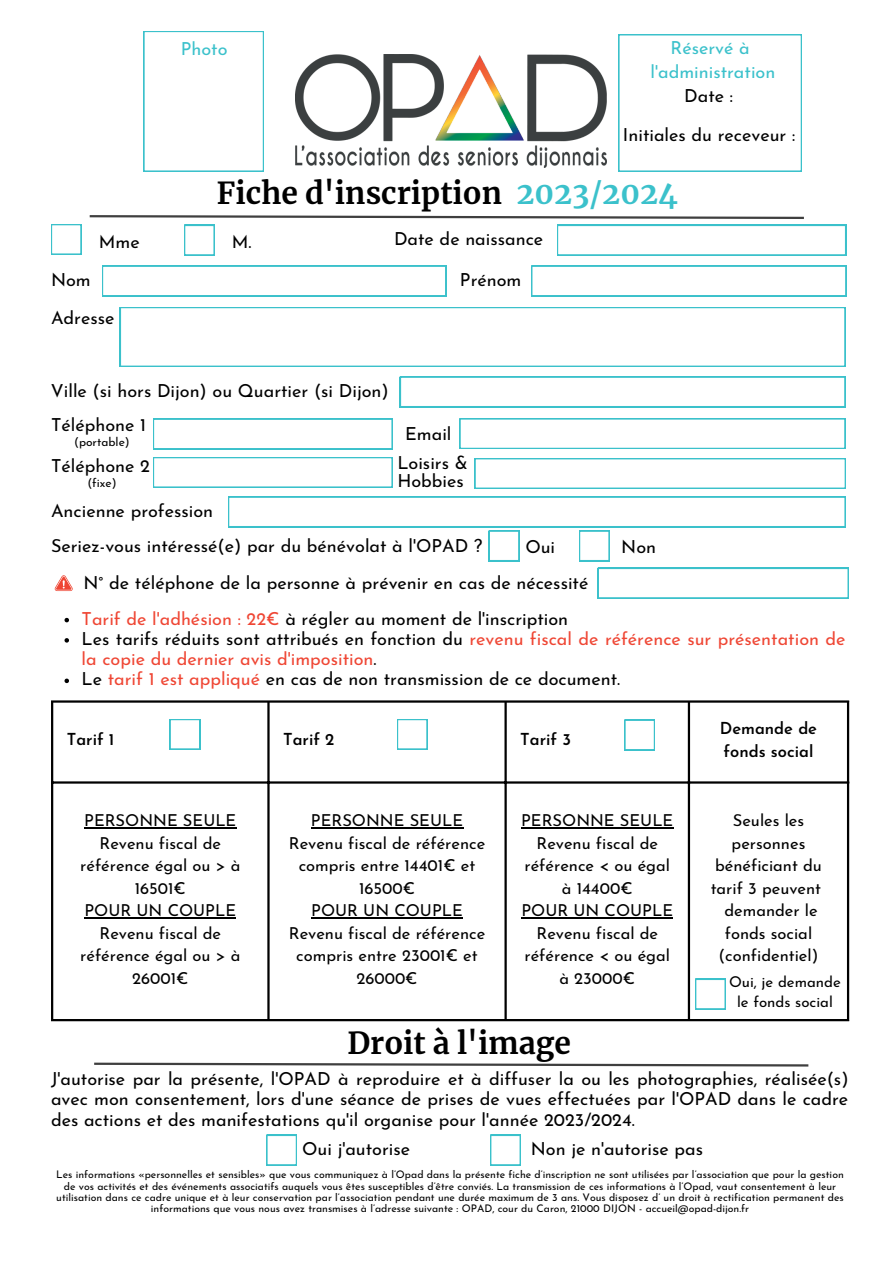
<style>
.page{position:relative;width:893px;height:1264px;background:#fff}
.page>*{position:absolute;margin:0;border:0;box-sizing:border-box;transform-origin:0 0}
.t1{font:700 30px "Merriweather";color:#000}
.t2{font:18px/20.2px "Josefin Sans";color:#000;text-align:justify}
.t3{font:18px/20.2px "Josefin Sans";color:#ef4634}
.t4{font:18px "Josefin Sans";color:#3bc1cb}
.t5{font:16.5px/22.5px "Josefin Sans";color:#000;text-align:center}
.t6{font:600 16.5px/22.5px "Josefin Sans";color:#000}
.t7{font:15px/20.2px "Josefin Sans";color:#000;text-align:center}
.t8{font:12px "Josefin Sans";color:#000}
.t9{font:10.5px/11.4px "Josefin Sans";color:#000;text-align:center}
.s1{color:#3bc1cb}
.s2{color:#ef4634}
.s3{color:#000}
</style>
<div class="page">
<svg style="left:400px;top:377px;width:445px;height:30px"></svg>
<svg style="left:102px;top:266px;width:344px;height:30px"></svg>
<svg style="left:153px;top:419px;width:239px;height:30px"></svg>
<svg style="left:459px;top:418px;width:386px;height:31px"></svg>
<svg style="left:120px;top:307px;width:725px;height:60px"></svg>
<svg style="left:531px;top:266px;width:315px;height:30px"></svg>
<div style="left:51px;top:224px;width:31px;height:31px;background:#3bc1cb"></div>
<svg style="left:52px;top:225px;width:29px;height:29px"></svg>
<img style="left:296px;top:55px;width:310px;height:112px">
<svg style="left:89px;top:215px;width:757px;height:40px"></svg>
<svg style="left:153px;top:457px;width:239px;height:30px"></svg>
<div style="left:474px;top:458px;width:371px;height:31px;background:#3bc1cb"></div>
<svg style="left:475px;top:459px;width:370px;height:29px;background:#f8fcfd"></svg>
<svg style="left:597px;top:568px;width:251px;height:30px"></svg>
<svg style="left:55px;top:575px;width:18px;height:16px"></svg>
<hr style="left:84px;top:827px;width:152px;height:1px;background:#000">
<hr style="left:84px;top:917px;width:152px;height:1px;background:#000">
<hr style="left:311px;top:827px;width:152px;height:1px;background:#000">
<hr style="left:311px;top:917px;width:152px;height:1px;background:#000">
<hr style="left:521px;top:827px;width:152px;height:1px;background:#000">
<hr style="left:521px;top:917px;width:152px;height:1px;background:#000">
<hr style="left:51px;top:702px;width:2px;height:317px;background:#000">
<hr style="left:267px;top:702px;width:2px;height:317px;background:#000">
<hr style="left:504px;top:702px;width:2px;height:317px;background:#000">
<hr style="left:687px;top:702px;width:3px;height:317px;background:#000">
<hr style="left:846px;top:702px;width:3px;height:317px;background:#000">
<hr style="left:51px;top:700px;width:798px;height:2px;background:#000">
<hr style="left:51px;top:781px;width:798px;height:2px;background:#000">
<hr style="left:51px;top:1019px;width:798px;height:2px;background:#000">
<svg style="left:143px;top:31px;width:121px;height:140px"></svg>
<svg style="left:618px;top:34px;width:183px;height:137px"></svg>
<svg style="left:64px;top:618px;width:5px;height:4px"></svg>
<svg style="left:64px;top:638px;width:5px;height:4px"></svg>
<svg style="left:64px;top:678px;width:5px;height:5px"></svg>
<svg style="left:695px;top:978px;width:30px;height:31px"></svg>
<svg style="left:170px;top:719px;width:30px;height:30px"></svg>
<svg style="left:397px;top:719px;width:30px;height:30px"></svg>
<div style="left:624px;top:719px;width:31px;height:31px;background:#3bc1cb"></div>
<svg style="left:624px;top:719px;width:30px;height:30px"></svg>
<svg style="left:94px;top:1062px;width:715px;height:5px"></svg>
<svg style="left:266px;top:1134px;width:31px;height:31px"></svg>
<div style="left:490px;top:1134px;width:31px;height:31px;background:#3bc1cb"></div>
<svg style="left:490px;top:1134px;width:30px;height:31px"></svg>
<svg style="left:228px;top:496px;width:617px;height:65px"></svg>
<p class="t4" style="left:181px;top:41px;width:48px">Photo</p>
<p class="t4" style="left:670px;top:40px;width:81px">Réservé à</p>
<p class="t4" style="left:650px;top:65px;width:126px">l'administration</p>
<p class="t2" style="left:684px;top:87px;width:50px">Date :</p>
<p class="t2" style="left:623px;top:127px;width:174px">Initiales du receveur :</p>
<p class="t2" style="left:51px;top:271px;width:41px">Nom</p>
<p class="t2" style="left:99px;top:234px;width:42px">Mme</p>
<p class="t2" style="left:51px;top:309px;width:65px">Adresse</p>
<p class="t1" style="left:217px;top:174px;width:462px">Fiche d'inscription <span class="s1">2023/2024</span></p>
<p class="t2" style="left:232px;top:233px;width:21px">M.</p>
<p class="t2" style="left:394px;top:230px;width:151px">Date de naissance</p>
<p class="t2" style="left:460px;top:271px;width:63px">Prénom</p>
<p class="t2" style="left:51px;top:383px;width:339px">Ville (si hors Dijon) ou Quartier (si Dijon)</p>
<p class="t2" style="left:51px;top:416px;width:97px">Téléphone 1</p>
<p class="t8" style="left:74px;top:437px;width:57px">(portable)</p>
<p class="t2" style="left:51px;top:457px;width:100px">Téléphone 2</p>
<p class="t8" style="left:87px;top:478px;width:31px">(fixe)</p>
<p class="t2" style="left:51px;top:502px;width:164px">Ancienne profession</p>
<p class="t2" style="left:405px;top:425px;width:48px">Email</p>
<p class="t2" style="left:397px;top:454px;width:72px">Loisirs &amp;</p>
<p class="t2" style="left:397px;top:472px;width:68px">Hobbies</p>
<p class="t2" style="left:51px;top:537px;width:433px">Seriez-vous intéressé(e) par du bénévolat à l'OPAD ?</p>
<p class="t2" style="left:525px;top:538px;width:31px">Oui</p>
<p class="t2" style="left:621px;top:538px;width:36px">Non</p>
<p class="t2" style="left:83px;top:574px;width:506px">N° de téléphone de la personne à prévenir en cas de nécessité</p>
<p class="t2" style="left:82px;top:610px;width:488px"><span class="s2">Tarif de l'adhésion : 22€</span> à régler au moment de l'inscription</p>
<p class="t3" style="left:82px;top:630px;width:765px"><span class="s3">Les tarifs réduits sont attribués en fonction du</span> revenu fiscal de référence sur présentation de la copie du dernier avis d'imposition<span class="s3">.</span></p>
<p class="t2" style="left:82px;top:670px;width:540px">Le <span class="s2">tarif 1 est appliqué</span> en cas de non transmission de ce document.</p>
<p class="t6" style="left:67px;top:730px;width:49px">Tarif 1</p>
<p class="t6" style="left:283px;top:730px;width:53px">Tarif 2</p>
<p class="t6" style="left:520px;top:730px;width:52px">Tarif 3</p>
<p class="t6" style="left:719px;top:718px;width:99px">Demande de fonds social</p>
<p class="t5" style="left:84px;top:811px;width:154px">PERSONNE SEULE</p>
<p class="t5" style="left:80px;top:833px;width:162px">Revenu fiscal de référence égal ou &gt; à<br>16501€</p>
<p class="t5" style="left:84px;top:901px;width:153px">POUR UN COUPLE</p>
<p class="t5" style="left:80px;top:923px;width:162px">Revenu fiscal de référence égal ou &gt; à<br>26001€</p>
<p class="t5" style="left:311px;top:811px;width:154px">PERSONNE SEULE</p>
<p class="t5" style="left:289px;top:833px;width:198px">Revenu fiscal de référence compris entre 14401€ et<br>16500€</p>
<p class="t5" style="left:311px;top:901px;width:153px">POUR UN COUPLE</p>
<p class="t5" style="left:289px;top:923px;width:198px">Revenu fiscal de référence compris entre 23001€ et<br>26000€</p>
<p class="t5" style="left:521px;top:811px;width:154px">PERSONNE SEULE</p>
<p class="t5" style="left:524px;top:833px;width:147px">Revenu fiscal de référence &lt; ou égal à 14400€</p>
<p class="t5" style="left:521px;top:901px;width:153px">POUR UN COUPLE</p>
<p class="t5" style="left:524px;top:923px;width:147px">Revenu fiscal de référence &lt; ou égal à 23000€</p>
<p class="t5" style="left:710px;top:811px;width:113px">Seules les personnes bénéficiant du tarif 3 peuvent demander le fonds social (confidentiel)</p>
<p class="t7" style="left:729px;top:973px;width:113px">Oui, je demande le fonds social</p>
<p class="t1" style="left:347px;top:1024px;width:225px">Droit à l'image</p>
<p class="t2" style="left:51px;top:1070px;width:799px">J'autorise par la présente, l'OPAD à reproduire et à diffuser la ou les photographies, réalisée(s) avec mon consentement, lors d'une séance de prises de vues effectuées par l'OPAD dans le cadre des actions et des manifestations qu'il organise pour l'année 2023/2024.</p>
<p class="t2" style="left:302px;top:1140px;width:109px">Oui j'autorise</p>
<p class="t2" style="left:531px;top:1140px;width:174px">Non je n'autorise pas</p>
<p class="t9" style="left:56px;top:1169px;width:789px">Les informations «personnelles et sensibles» que vous communiquez à l’Opad dans la présente fiche d’inscription ne sont utilisées par l’association que pour la gestion de vos activités et des événements associatifs auquels vous êtes susceptibles d’être conviés. La transmission de ces informations à l’Opad, vaut consentement à leur utilisation dans ce cadre unique et à leur conservation par l’association pendant une durée maximum de 3 ans. Vous disposez d’ un droit à rectification permanent des informations que vous nous avez transmises à l’adresse suivante : OPAD, cour du Caron, 21000 DIJON - accueil@opad-dijon.fr</p>
</div>
